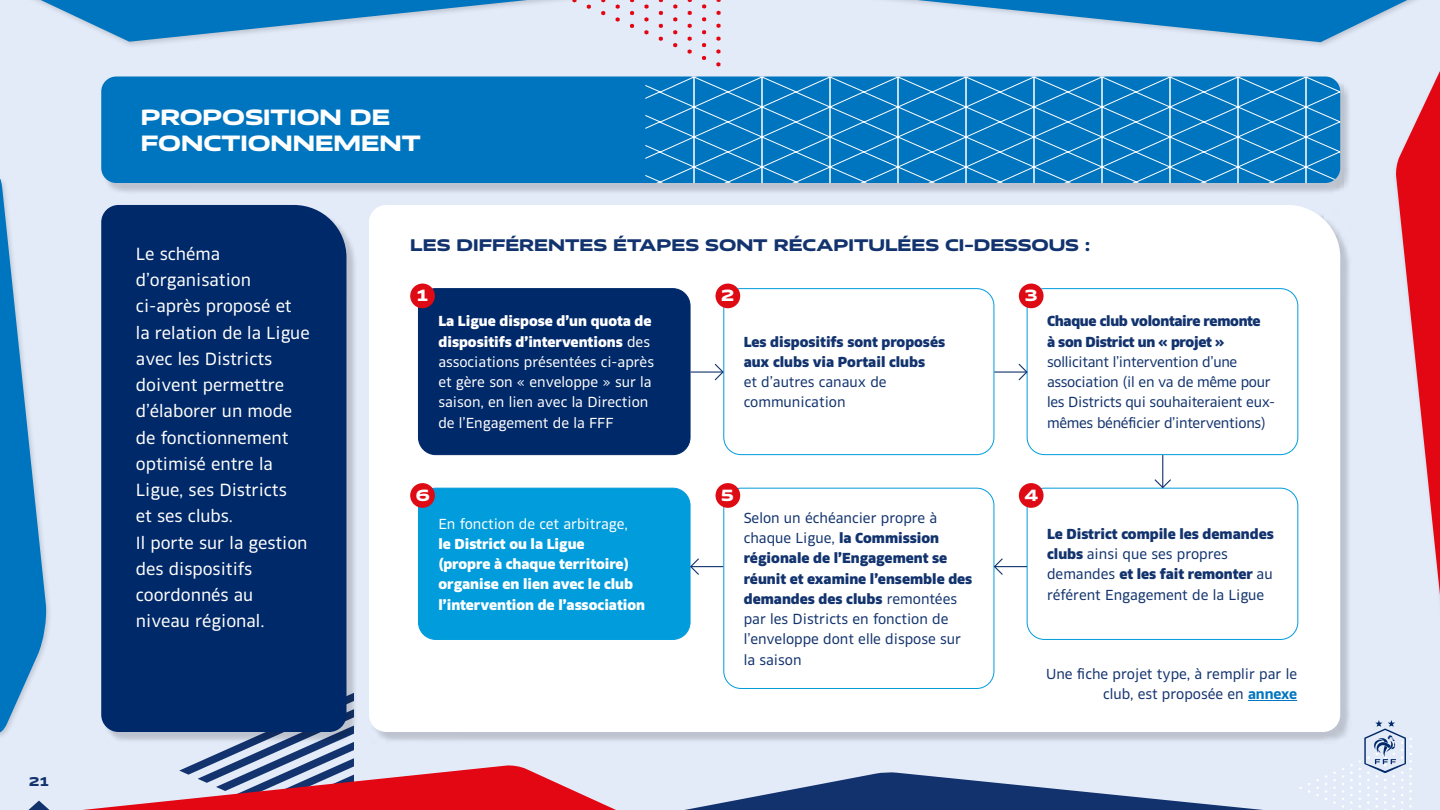
<style>
.page{position:relative;width:1440px;height:810px;background:#e3ebf9}
.page>*{position:absolute;margin:0;border:0;box-sizing:border-box;transform-origin:0 0}
.t1{font:900 21.75px/26.1px "FFF Equipe Extended";color:#fff}
.t2{font:17.25px/26.2px "FFF Equipe Regular";color:#fff}
.t3{font:900 16.5px "FFF Equipe Extended";color:#12336e}
.t4{font:900 15.98px "FFF Equipe Extended";color:#fff}
.t5{font:14.25px/20.2px "FFF Equipe Regular";color:#12336e}
.t6{font:14.25px/20.2px "FFF Equipe Black";color:#12336e}
.t7{font:14.25px/20.2px "FFF Equipe Black";color:#fff}
.t8{font:14.25px/20.2px "FFF Equipe Regular";color:#fff}
.t9{font:14.25px/20.2px "FFF Equipe Regular";letter-spacing:-.02em;color:#12336e}
.t10{font:14.25px/20.2px "FFF Equipe Black";letter-spacing:-.02em;color:#12336e}
.t11{font:900 12.52px "FFF Equipe Extended";color:#12326e}
.s1{font-family:"FFF Equipe Regular"}
.s2{font-family:"FFF Equipe Black"}
.s3{font-family:"FFF Equipe Bold";color:#0075bf}
</style>
<div class="page">
<svg style="left:616px;top:4px;width:4px;height:5px"></svg>
<svg style="left:602px;top:11px;width:3px;height:4px"></svg>
<svg style="left:644px;top:4px;width:5px;height:5px"></svg>
<svg style="left:630px;top:11px;width:4px;height:4px"></svg>
<svg style="left:616px;top:17px;width:4px;height:5px"></svg>
<svg style="left:673px;top:4px;width:4px;height:5px"></svg>
<svg style="left:659px;top:11px;width:4px;height:4px"></svg>
<svg style="left:644px;top:17px;width:4px;height:5px"></svg>
<svg style="left:630px;top:24px;width:4px;height:4px"></svg>
<svg style="left:702px;top:4px;width:4px;height:5px"></svg>
<svg style="left:688px;top:11px;width:4px;height:4px"></svg>
<svg style="left:673px;top:17px;width:4px;height:5px"></svg>
<svg style="left:659px;top:24px;width:4px;height:4px"></svg>
<svg style="left:644px;top:30px;width:4px;height:5px"></svg>
<svg style="left:717px;top:11px;width:4px;height:4px"></svg>
<svg style="left:702px;top:17px;width:4px;height:5px"></svg>
<svg style="left:688px;top:24px;width:4px;height:4px"></svg>
<svg style="left:673px;top:30px;width:4px;height:4px"></svg>
<svg style="left:659px;top:37px;width:4px;height:4px"></svg>
<svg style="left:717px;top:24px;width:4px;height:4px"></svg>
<svg style="left:702px;top:30px;width:4px;height:4px"></svg>
<svg style="left:688px;top:36px;width:4px;height:5px"></svg>
<svg style="left:673px;top:43px;width:4px;height:4px"></svg>
<svg style="left:716px;top:36px;width:5px;height:5px"></svg>
<svg style="left:702px;top:43px;width:4px;height:4px"></svg>
<svg style="left:688px;top:49px;width:4px;height:5px"></svg>
<svg style="left:716px;top:49px;width:4px;height:5px"></svg>
<svg style="left:702px;top:56px;width:4px;height:4px"></svg>
<svg style="left:716px;top:62px;width:4px;height:5px"></svg>
<svg style="left:41px;top:0;width:487px;height:42px"></svg>
<svg style="left:917px;top:0;width:490px;height:42px"></svg>
<svg style="left:1316px;top:779px;width:3px;height:18px"></svg>
<svg style="left:1325px;top:775px;width:2px;height:25px"></svg>
<svg style="left:1333px;top:771px;width:3px;height:33px"></svg>
<svg style="left:1342px;top:768px;width:2px;height:40px"></svg>
<svg style="left:1350px;top:764px;width:3px;height:46px"></svg>
<svg style="left:685px;top:772px;width:578px;height:38px"></svg>
<svg style="left:1396px;top:71px;width:44px;height:524px"></svg>
<svg style="left:0;top:178px;width:616px;height:632px"></svg>
<svg style="left:1359px;top:720px;width:53px;height:90px"></svg>
<div style="left:103px;top:79px;width:1248px;height:116px;background:#000;opacity:.17"></div>
<div style="left:101px;top:76px;width:1239px;height:107px;background:#0075bf;border-radius:15px"></div>
<svg style="left:645px;top:76px;width:695px;height:107px"></svg>
<div style="left:371px;top:207px;width:980px;height:537px;background:#000;opacity:.17"></div>
<div style="left:369px;top:205px;width:971px;height:527px;background:#fff"></div>
<div style="left:103px;top:207px;width:255px;height:537px;background:#000;opacity:.17"></div>
<div style="left:101px;top:205px;width:245px;height:527px;background:#002969"></div>
<hr style="left:1248px;top:700px;width:49px;height:1px;background:#0075bf">
<div style="left:418px;top:289px;width:272px;height:166px;background:#002969;border-radius:17px"></div>
<div style="left:418px;top:288px;width:272px;height:167px;border:1px solid #002969;border-radius:17px"></div>
<div style="left:410px;top:284px;width:25px;height:24px;background:#de0a14;border-radius:50%"></div>
<div style="left:418px;top:488px;width:272px;height:151px;background:#009cdc;border-radius:17px"></div>
<div style="left:418px;top:488px;width:272px;height:152px;border:1px solid #009cdc;border-radius:17px"></div>
<div style="left:410px;top:483px;width:25px;height:25px;background:#de0a14;border-radius:50%"></div>
<div style="left:723px;top:288px;width:271px;height:167px;border:1px solid #009cdc;border-radius:17px"></div>
<div style="left:716px;top:284px;width:24px;height:24px;background:#de0a14;border-radius:50%"></div>
<div style="left:723px;top:488px;width:271px;height:201px;border:1px solid #009cdc;border-radius:17px"></div>
<div style="left:716px;top:483px;width:24px;height:25px;background:#de0a14;border-radius:50%"></div>
<div style="left:1027px;top:288px;width:271px;height:167px;border:1px solid #009cdc;border-radius:17px"></div>
<div style="left:1019px;top:284px;width:25px;height:24px;background:#de0a14;border-radius:50%"></div>
<div style="left:1027px;top:488px;width:271px;height:152px;border:1px solid #009cdc;border-radius:17px"></div>
<div style="left:1019px;top:483px;width:25px;height:25px;background:#de0a14;border-radius:50%"></div>
<hr style="left:691px;top:371px;width:32px;height:2px;background:#12336e">
<svg style="left:713px;top:363px;width:12px;height:19px"></svg>
<hr style="left:994px;top:371px;width:33px;height:2px;background:#12336e">
<svg style="left:1017px;top:363px;width:11px;height:19px"></svg>
<hr style="left:995px;top:566px;width:32px;height:1px;background:#12336e">
<svg style="left:993px;top:557px;width:11px;height:19px"></svg>
<hr style="left:691px;top:566px;width:32px;height:1px;background:#12336e">
<svg style="left:689px;top:557px;width:11px;height:19px"></svg>
<hr style="left:1162px;top:455px;width:1px;height:32px;background:#12336e">
<svg style="left:1153px;top:478px;width:19px;height:11px"></svg>
<p class="t11" style="left:29px;top:774px;width:22px">21</p>
<h1 class="t1" style="left:141px;top:104px;width:282px">PROPOSITION DE<br>FONCTIONNEMENT</h1>
<p class="t2" style="left:136px;top:240px;width:175px">Le schéma d’organisation ci-après proposé et la relation de la Ligue avec les Districts doivent permettre d’élaborer un mode de fonctionnement optimisé entre la<br>Ligue, ses Districts<br>et ses clubs.<br>Il porte sur la gestion des dispositifs coordonnés au niveau régional.</p>
<p class="t3" style="left:410px;top:235px;width:681px">LES DIFFÉRENTES ÉTAPES SONT RÉCAPITULÉES CI-DESSOUS :</p>
<p class="t4" style="left:416px;top:286px;width:15px">1</p>
<p class="t7" style="left:438px;top:311px;width:215px">La Ligue dispose d’un quota de dispositifs d’interventions <span class="s1">des</span></p>
<p class="t8" style="left:438px;top:352px;width:217px">associations présentées ci-après et gère son « enveloppe » sur la saison, en lien avec la Direction de l’Engagement de la FFF</p>
<p class="t4" style="left:416px;top:485px;width:16px">6</p>
<p class="t8" style="left:438px;top:513px;width:191px">En fonction de cet arbitrage,</p>
<p class="t7" style="left:438px;top:533px;width:208px">le District ou la Ligue<br>(propre à chaque territoire) organise en lien avec le club l’intervention de l’association</p>
<p class="t4" style="left:721px;top:286px;width:15px">2</p>
<p class="t6" style="left:744px;top:331px;width:203px">Les dispositifs sont proposés aux clubs via Portail clubs</p>
<p class="t5" style="left:744px;top:372px;width:144px">et d’autres canaux de communication</p>
<p class="t4" style="left:721px;top:485px;width:15px">5</p>
<p class="t5" style="left:744px;top:508px;width:197px">Selon un échéancier propre à chaque Ligue, <span class="s2">la Commission</span></p>
<p class="t6" style="left:744px;top:548px;width:230px">régionale de l’Engagement se réunit et examine l’ensemble des demandes des clubs <span class="s1">remontées</span></p>
<p class="t5" style="left:744px;top:609px;width:219px">par les Districts en fonction de l’enveloppe dont elle dispose sur la saison</p>
<p class="t4" style="left:1024px;top:286px;width:15px">3</p>
<p class="t10" style="left:1047px;top:311px;width:215px">Chaque club volontaire remonte à son District un « projet »</p>
<p class="t9" style="left:1047px;top:352px;width:230px">sollicitant l’intervention d’une association (il en va de même pour les Districts qui souhaiteraient eux&shy;mêmes bénéficier d’interventions)</p>
<p class="t4" style="left:1024px;top:485px;width:15px">4</p>
<p class="t6" style="left:1047px;top:523px;width:228px">Le District compile les demandes</p>
<p class="t5" style="left:1047px;top:544px;width:182px"><span class="s2">clubs</span> ainsi que ses propres</p>
<p class="t6" style="left:1047px;top:564px;width:227px"><span class="s1">demandes</span> et les fait remonter <span class="s1">au</span></p>
<p class="t5" style="left:1047px;top:584px;width:219px">référent Engagement de la Ligue</p>
<p class="t5" style="left:1046px;top:664px;width:253px;text-align:right">Une fiche projet type, à remplir par le club, est proposée en <span class="s3">annexe</span></p>
</div>
